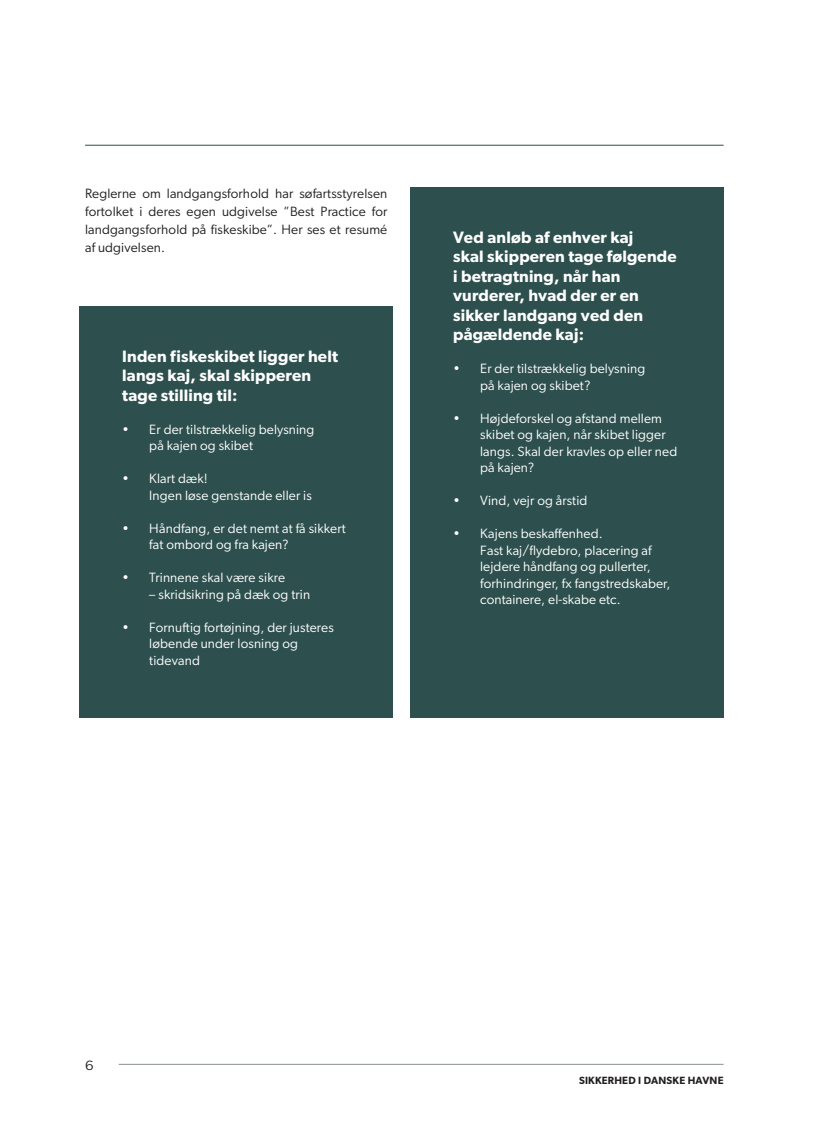
<style>
.page{position:relative;width:830px;height:1127px;background:#fff}
.page>*{position:absolute;margin:0;border:0;box-sizing:border-box;transform-origin:0 0}
.t1{font:600 16.5px/19.5px "Gibson";letter-spacing:.01em;color:#fff}
.t2{font:13.5px/16.5px "Gibson";letter-spacing:.01em;color:#fff}
.t3{font:13.5px/18px "Gibson";letter-spacing:.01em;color:#231f20;text-align:justify}
.t4{font:13.5px "Gibson";letter-spacing:.01em;color:#231f20;scale:1.1 1}
.t5{font:600 10.5px "Gibson";letter-spacing:.02em;color:#231f20}
</style>
<div class="page">
<hr style="left:85px;top:145px;width:638px;height:1px;background:#2d504e">
<div style="left:410px;top:187px;width:313px;height:530px;background:#2d504e"></div>
<div style="left:80px;top:306px;width:312px;height:411px;background:#2d504e"></div>
<hr style="left:119px;top:1064px;width:604px;height:1px;background:#8b9191">
<p class="t3" style="left:85px;top:184px;width:303px">Reglerne om landgangsforhold har søfartsstyrelsen fortolket i deres egen udgivelse ”Best Practice for landgangsforhold på fiskeskibe”. Her ses et resumé af udgivelsen.</p>
<p class="t1" style="left:122px;top:346px;width:217px">Inden fiskeskibet ligger helt langs kaj, skal skipperen tage stilling til:</p>
<p class="t2" style="left:149px;top:421px;width:166px;text-indent:-27px">• Er der tilstrækkelig belysning på kajen og skibet</p>
<p class="t2" style="left:149px;top:470px;width:164px;text-indent:-27px">• Klart dæk!<br>Ingen løse genstande eller is</p>
<p class="t2" style="left:149px;top:520px;width:198px;text-indent:-27px">• Håndfang, er det nemt at få sikkert fat ombord og fra kajen?</p>
<p class="t2" style="left:122px;top:569px;width:164px">• Trinnene skal være sikre</p>
<p class="t2" style="left:149px;top:586px;width:162px">– skridsikring på dæk og trin</p>
<p class="t2" style="left:149px;top:619px;width:186px;text-indent:-27px">• Fornuftig fortøjning, der justeres løbende under losning og tidevand</p>
<p class="t1" style="left:453px;top:227px;width:225px">Ved anløb af enhver kaj<br>skal skipperen tage følgende i betragtning, når han vurderer, hvad der er en sikker landgang ved den pågældende kaj:</p>
<p class="t2" style="left:480px;top:360px;width:166px;text-indent:-27px">• Er der tilstrækkelig belysning på kajen og skibet?</p>
<p class="t2" style="left:480px;top:410px;width:198px;text-indent:-27px">• Højdeforskel og afstand mellem skibet og kajen, når skibet ligger langs. Skal der kravles op eller ned på kajen?</p>
<p class="t2" style="left:453px;top:492px;width:136px">• Vind, vejr og årstid</p>
<p class="t2" style="left:480px;top:525px;width:192px;text-indent:-27px">• Kajens beskaffenhed.<br>Fast kaj/flydebro, placering af lejdere håndfang og pullerter, forhindringer, fx fangstredskaber, containere, el-skabe etc.</p>
<p class="t4" style="left:85px;top:1057px;width:9px">6</p>
<p class="t5" style="left:578px;top:1074px;width:146px">SIKKERHED I DANSKE HAVNE</p>
</div>
